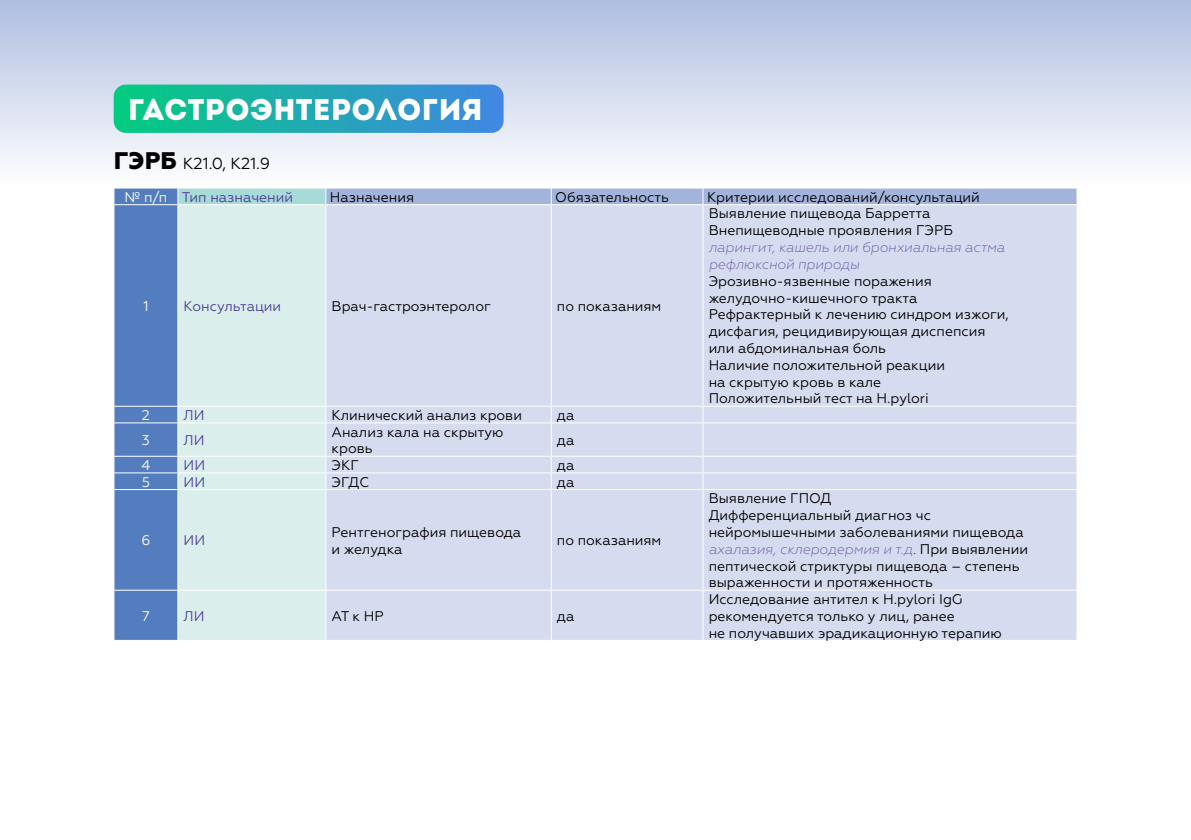
<style>
.page{position:relative;width:1191px;height:840px;background:#fff}
.page>*{position:absolute;margin:0;border:0;box-sizing:border-box;transform-origin:0 0}
.t1{font:30px "Intro";color:#fff}
.t2{font:16px "Geometria";color:#000}
.t3{font:14px/16.8px "Geometria";color:#000}
.t4{font:italic 300 14px/16.8px "Geometria";color:#6a5ba7}
.t5{font:14px "Geometria";color:#4e3c97}
.t6{font:14px "Geometria";color:#fff}
.s1{font-weight:800;font-size:24px}
.s2{font-weight:400;font-style:normal;color:#000}
.s3{font-weight:300;font-style:italic;color:#6a5ba7}
.s4{font-weight:300;font-style:italic}
</style>
<div class="page">
<div style="left:0;top:0;width:1191px;height:187px;background:linear-gradient(to bottom,#aebde0,#fefefe)"></div>
<div style="left:178px;top:188px;width:148px;height:16px;background:#a7dbd7"></div>
<div style="left:178px;top:205px;width:147px;height:434px;background:#daefec"></div>
<div style="left:326px;top:205px;width:750px;height:434px;background:#d6dcef"></div>
<hr style="left:551px;top:205px;width:1px;height:200px;background:#fff">
<hr style="left:702px;top:205px;width:1px;height:200px;background:#fff">
<hr style="left:178px;top:405px;width:148px;height:1px;background:#fff">
<hr style="left:326px;top:405px;width:225px;height:1px;background:#fff">
<svg style="left:325px;top:406px;width:1px;height:16px"></svg>
<hr style="left:551px;top:405px;width:152px;height:1px;background:#fff">
<svg style="left:551px;top:406px;width:1px;height:16px"></svg>
<hr style="left:703px;top:405px;width:373px;height:1px;background:#fff">
<svg style="left:702px;top:406px;width:1px;height:16px"></svg>
<hr style="left:178px;top:422px;width:148px;height:1px;background:#fff">
<hr style="left:326px;top:422px;width:225px;height:1px;background:#fff">
<hr style="left:551px;top:422px;width:152px;height:1px;background:#fff">
<hr style="left:551px;top:423px;width:1px;height:32px;background:#fff">
<hr style="left:703px;top:422px;width:373px;height:1px;background:#fff">
<hr style="left:702px;top:423px;width:1px;height:32px;background:#fff">
<hr style="left:178px;top:455px;width:148px;height:1px;background:#fff">
<hr style="left:326px;top:455px;width:225px;height:1px;background:#fff">
<hr style="left:551px;top:455px;width:152px;height:1px;background:#fff">
<hr style="left:703px;top:455px;width:373px;height:1px;background:#fff">
<hr style="left:178px;top:472px;width:148px;height:1px;background:#fff">
<hr style="left:326px;top:472px;width:225px;height:1px;background:#fff">
<svg style="left:325px;top:457px;width:1px;height:32px"></svg>
<hr style="left:551px;top:472px;width:152px;height:1px;background:#fff">
<svg style="left:551px;top:456px;width:1px;height:33px"></svg>
<hr style="left:703px;top:472px;width:373px;height:1px;background:#fff">
<svg style="left:702px;top:456px;width:1px;height:33px"></svg>
<hr style="left:178px;top:489px;width:148px;height:1px;background:#fff">
<hr style="left:326px;top:489px;width:225px;height:1px;background:#fff">
<hr style="left:551px;top:489px;width:152px;height:1px;background:#fff">
<hr style="left:551px;top:490px;width:1px;height:99px;background:#fff">
<hr style="left:703px;top:489px;width:373px;height:1px;background:#fff">
<hr style="left:702px;top:490px;width:1px;height:99px;background:#fff">
<hr style="left:178px;top:589px;width:148px;height:1px;background:#fff">
<hr style="left:326px;top:589px;width:225px;height:1px;background:#fff">
<hr style="left:551px;top:589px;width:152px;height:1px;background:#fff">
<hr style="left:551px;top:590px;width:1px;height:49px;background:#fff">
<hr style="left:703px;top:589px;width:373px;height:1px;background:#fff">
<hr style="left:702px;top:590px;width:1px;height:49px;background:#fff">
<div style="left:114px;top:188px;width:64px;height:451px;background:#547dbf"></div>
<hr style="left:114px;top:489px;width:1px;height:101px;background:#fff">
<hr style="left:114px;top:590px;width:1px;height:49px;background:#fff">
<svg style="left:325px;top:188px;width:752px;height:16px;background:#a5b6dd"></svg>
<svg style="left:1076px;top:406px;width:1px;height:16px"></svg>
<svg style="left:1076px;top:456px;width:1px;height:33px"></svg>
<svg style="left:114px;top:84px;width:389px;height:49px;background:#24aab2"></svg>
<p class="t1" style="left:128px;top:91px;width:356px">ГАСТРОЭНТЕРОЛОГИЯ</p>
<p class="t2" style="left:114px;top:154px;width:158px"><span class="s1">ГЭРБ</span> K21.0, K21.9</p>
<p class="t6" style="left:125px;top:189px;width:44px">№ п/п</p>
<p class="t5" style="left:182px;top:189px;width:113px">Тип назначений</p>
<p class="t3" style="left:330px;top:188px;width:86px">Назначения</p>
<p class="t3" style="left:555px;top:188px;width:115px">Обязательность</p>
<p class="t3" style="left:707px;top:188px;width:274px">Критерии исследований/консультаций</p>
<p class="t6" style="left:143px;top:298px;width:7px">1</p>
<p class="t5" style="left:184px;top:298px;width:99px">Консультации</p>
<p class="t3" style="left:331px;top:297px;width:161px">Врач-гастроэнтеролог</p>
<p class="t3" style="left:557px;top:297px;width:106px">по показаниям</p>
<p class="t6" style="left:142px;top:407px;width:10px">2</p>
<p class="t5" style="left:184px;top:407px;width:22px">ЛИ</p>
<p class="t3" style="left:331px;top:406px;width:192px">Клинический анализ крови</p>
<p class="t3" style="left:557px;top:406px;width:19px">да</p>
<p class="t6" style="left:142px;top:432px;width:9px">3</p>
<p class="t5" style="left:184px;top:432px;width:22px">ЛИ</p>
<p class="t3" style="left:331px;top:423px;width:173px">Анализ кала на скрытую кровь</p>
<p class="t3" style="left:557px;top:431px;width:19px">да</p>
<p class="t6" style="left:141px;top:457px;width:10px">4</p>
<p class="t5" style="left:184px;top:457px;width:23px">ИИ</p>
<p class="t3" style="left:331px;top:456px;width:29px">ЭКГ</p>
<p class="t3" style="left:557px;top:456px;width:19px">да</p>
<p class="t6" style="left:142px;top:473px;width:10px">5</p>
<p class="t5" style="left:184px;top:473px;width:23px">ИИ</p>
<p class="t3" style="left:331px;top:473px;width:39px">ЭГДС</p>
<p class="t3" style="left:557px;top:473px;width:19px">да</p>
<p class="t6" style="left:141px;top:532px;width:10px">6</p>
<p class="t5" style="left:184px;top:532px;width:23px">ИИ</p>
<p class="t3" style="left:331px;top:523px;width:191px">Рентгенография пищевода и желудка</p>
<p class="t3" style="left:557px;top:531px;width:106px">по показаниям</p>
<p class="t6" style="left:142px;top:607px;width:9px">7</p>
<p class="t5" style="left:184px;top:607px;width:22px">ЛИ</p>
<p class="t3" style="left:331px;top:607px;width:54px">АТ к НР</p>
<p class="t3" style="left:557px;top:607px;width:19px">да</p>
<p class="t3" style="left:708px;top:205px;width:223px">Выявление пищевода Барретта</p>
<p class="t4" style="left:708px;top:222px;width:297px"><span class="s2">Внепищеводные проявления ГЭРБ </span>ларингит, кашель или бронхиальная астма рефлюксной природы</p>
<p class="t3" style="left:708px;top:272px;width:225px">Эрозивно-язвенные поражения желудочно-кишечного тракта</p>
<p class="t3" style="left:708px;top:306px;width:302px">Рефрактерный к лечению синдром изжоги, дисфагия, рецидивирующая диспепсия или абдоминальная боль</p>
<p class="t3" style="left:708px;top:356px;width:238px">Наличие положительной реакции на скрытую кровь в кале</p>
<p class="t3" style="left:708px;top:390px;width:222px">Положительный тест на H.pylori</p>
<p class="t3" style="left:708px;top:489px;width:124px">Выявление ГПОД</p>
<p class="t3" style="left:708px;top:506px;width:321px">Дифференциальный диагноз чс нейромышечными заболеваниями пищевода <span class="s3">ахалазия, склеродермия и т.д</span><span class="s4">.</span> При выявлении пептической стриктуры пищевода – степень выраженности и протяженность</p>
<p class="t3" style="left:708px;top:590px;width:294px">Исследование антител к H.pylori IgG рекомендуется только у лиц, ранее<br>не получавших эрадикационную терапию</p>
</div>
